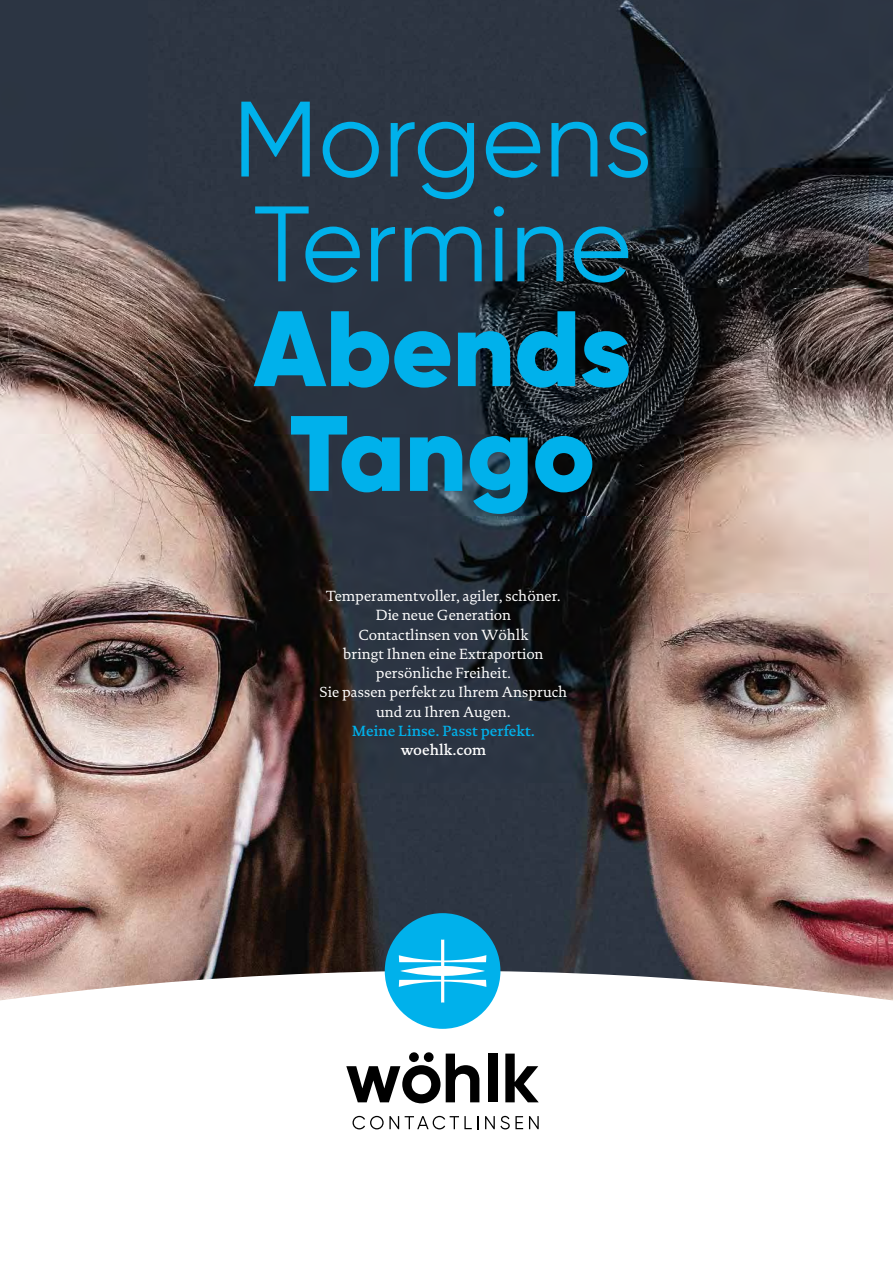
<style>
.page{position:relative;width:893px;height:1263px;background:#fff}
.page>*{position:absolute;margin:0;border:0;box-sizing:border-box;transform-origin:0 0}
.t1{font:106.95px/104.9px "Gilroy";color:#00b1eb}
.t2{font:900 106.95px/104.9px "Gilroy";color:#00b1eb;text-align:center}
.t3{font:15px/19.2px "DTL Documenta ST";color:#fff;text-align:center}
.t4{font:15px "DTL Documenta ST Medium";color:#00b1eb}
.t5{font:15px "DTL Documenta ST Medium";color:#fff}
</style>
<div class="page">
<img style="left:148px;top:0;width:745px;height:971px">
<img style="left:0;top:0;width:148px;height:885px">
<img style="left:0;top:885px;width:171px;height:86px">
<svg style="left:0;top:971px;width:893px;height:159px"></svg>
<div style="left:385px;top:913px;width:115px;height:116px;background:#00b1eb;border-radius:50%"></div>
<svg style="left:399px;top:939px;width:87px;height:64px"></svg>
<svg style="left:346px;top:1051px;width:94px;height:52px"></svg>
<svg style="left:446px;top:1053px;width:33px;height:49px"></svg>
<div style="left:488px;top:1053px;width:9px;height:49px;background:#000"></div>
<svg style="left:505px;top:1053px;width:34px;height:49px"></svg>
<svg style="left:352px;top:1116px;width:47px;height:13px"></svg>
<svg style="left:405px;top:1116px;width:73px;height:13px"></svg>
<svg style="left:485px;top:1116px;width:38px;height:13px"></svg>
<svg style="left:529px;top:1116px;width:10px;height:13px"></svg>
<h1 class="t1" style="left:233px;top:86px;width:421px">Morgens<br>Termine</h1>
<h1 class="t2" style="left:254px;top:296px;width:378px">Abends<br>Tango</h1>
<p class="t3" style="left:320px;top:586px;width:249px">Temperamentvoller, agiler, schöner.<br>Die neue Generation<br>Contactlinsen von Wöhlk<br>bringt Ihnen eine Extraportion persönliche Freiheit.<br>Sie passen perfekt zu Ihrem Anspruch und zu Ihren Augen.</p>
<p class="t4" style="left:352px;top:722px;width:184px">Meine Linse. Passt perfekt.</p>
<p class="t5" style="left:401px;top:741px;width:87px">woehlk.com</p>
</div>
